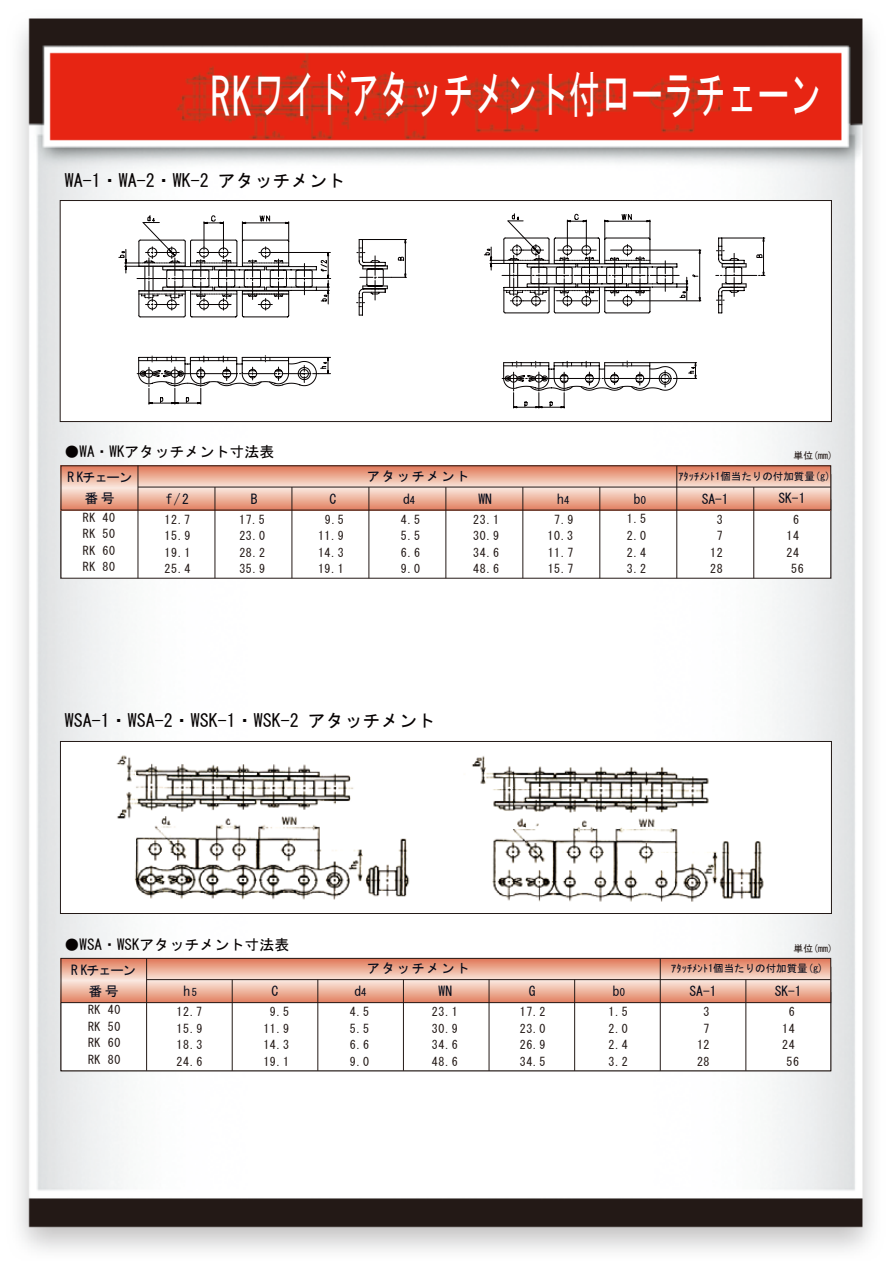
<style>
.page{position:relative;width:893px;height:1263px;background:#fff}
.page>*{position:absolute;margin:0;border:0;box-sizing:border-box;transform-origin:0 0}
.t1{font:52.5px "MS Gothic";color:#fff;scale:.75 1}
.t2{font:18px "MS Gothic";letter-spacing:.01em;color:#060202}
.t3{font:15px "MS Gothic";color:#060202}
.t4{font:13.5px/21px "MS Gothic";letter-spacing:.05em;color:#030a1a;text-align:center}
.t5{font:13.5px "MS Gothic";letter-spacing:.1em;color:#030a1a}
.t6{font:12px/16.5px "MS Gothic";letter-spacing:.05em;color:#231916;text-align:justify}
.t7{font:10.5px "MS Gothic";color:#030a1a}
.t8{font:9.75px "MS Gothic";letter-spacing:.015em;color:#231916}
.s1{font-size:10.5px}
</style>
<div class="page">
<img style="left:19px;top:18px;width:854px;height:1233px">
<div style="left:61px;top:500px;width:770px;height:78px;background:#fff"></div>
<div style="left:61px;top:992px;width:770px;height:79px;background:#fff"></div>
<div style="left:60px;top:201px;width:771px;height:221px;background:#fff"></div>
<div style="left:60px;top:200px;width:772px;height:222px;border:1px solid #231916"></div>
<svg style="left:63px;top:468px;width:766px;height:40px;background:#ebb39e"></svg>
<svg style="left:63px;top:960px;width:766px;height:41px;background:#ecb39e"></svg>
<div style="left:61px;top:958px;width:770px;height:45px;border:1px solid #231916"></div>
<hr style="left:138px;top:465px;width:1px;height:113px;background:#231916">
<hr style="left:138px;top:487px;width:693px;height:1px;background:#231916">
<hr style="left:215px;top:487px;width:1px;height:91px;background:#231916">
<hr style="left:292px;top:487px;width:1px;height:91px;background:#231916">
<hr style="left:369px;top:487px;width:1px;height:91px;background:#231916">
<hr style="left:446px;top:487px;width:1px;height:91px;background:#231916">
<hr style="left:523px;top:487px;width:1px;height:91px;background:#231916">
<hr style="left:600px;top:487px;width:1px;height:91px;background:#231916">
<hr style="left:676px;top:466px;width:1px;height:112px;background:#231916">
<hr style="left:753px;top:487px;width:1px;height:91px;background:#231916">
<hr style="left:146px;top:958px;width:1px;height:113px;background:#231916">
<hr style="left:147px;top:979px;width:684px;height:1px;background:#231916">
<hr style="left:232px;top:980px;width:1px;height:91px;background:#231916">
<hr style="left:318px;top:980px;width:1px;height:91px;background:#231916">
<hr style="left:403px;top:980px;width:1px;height:91px;background:#231916">
<hr style="left:489px;top:980px;width:1px;height:91px;background:#231916">
<hr style="left:574px;top:980px;width:1px;height:91px;background:#231916">
<hr style="left:660px;top:958px;width:1px;height:113px;background:#231916">
<hr style="left:746px;top:980px;width:1px;height:91px;background:#231916">
<svg style="left:119px;top:215px;width:288px;height:189px"></svg>
<svg style="left:484px;top:213px;width:281px;height:195px"></svg>
<div style="left:60px;top:741px;width:771px;height:172px;background:#fff"></div>
<div style="left:60px;top:741px;width:772px;height:173px;border:1px solid #231916"></div>
<img style="left:116px;top:755px;width:648px;height:147px">
<h1 class="t1" style="left:211px;top:68px;width:815px">RKワイドアタッチメント付ローラチェーン</h1>
<h2 class="t2" style="left:65px;top:171px;width:282px">WA-1・WA-2・WK-2 アタッチメント</h2>
<p class="t3" style="left:65px;top:444px;width:212px">●WA・WKアタッチメント寸法表</p>
<p class="t8" style="left:793px;top:451px;width:41px">単位(mm)</p>
<p class="t4" style="left:67px;top:466px;width:66px">R Kチェーン番号</p>
<p class="t6" style="left:83px;top:509px;width:34px">RK 40<br>RK 50<br>RK 60<br>RK 80</p>
<p class="t4" style="left:166px;top:488px;width:24px">f/2</p>
<p class="t5" style="left:367px;top:469px;width:104px">アタッチメント</p>
<p class="t7" style="left:678px;top:471px;width:154px">ｱﾀｯﾁﾒﾝﾄ1個当たりの付加質量(g)</p>
<p class="t4" style="left:251px;top:488px;width:8px">B</p>
<p class="t4" style="left:329px;top:488px;width:8px">C</p>
<p class="t4" style="left:403px;top:488px;width:13px">d<span class="s1">4</span></p>
<p class="t4" style="left:478px;top:488px;width:15px">WN</p>
<p class="t4" style="left:557px;top:488px;width:13px">h<span class="s1">4</span></p>
<p class="t4" style="left:634px;top:488px;width:13px">b<span class="s1">0</span></p>
<p class="t4" style="left:702px;top:488px;width:28px">SA-1</p>
<p class="t4" style="left:778px;top:488px;width:28px">SK-1</p>
<p class="t6" style="left:164px;top:511px;width:27px">12.7<br>15.9<br>19.1<br>25.4</p>
<p class="t6" style="left:239px;top:511px;width:28px">17.5<br>23.0<br>28.2<br>35.9</p>
<p class="t6" style="left:318px;top:511px;width:27px;text-align:center">9.5<br>11.9<br>14.3<br>19.1</p>
<p class="t6" style="left:401px;top:511px;width:21px">4.5<br>5.5<br>6.6<br>9.0</p>
<p class="t6" style="left:473px;top:511px;width:27px">23.1<br>30.9<br>34.6<br>48.6</p>
<p class="t6" style="left:547px;top:511px;width:28px;text-align:center">7.9<br>10.3<br>11.7<br>15.7</p>
<p class="t6" style="left:627px;top:511px;width:21px">1.5<br>2.0<br>2.4<br>3.2</p>
<p class="t6" style="left:710px;top:511px;width:14px;text-align:center">3<br>7<br>12<br>28</p>
<p class="t6" style="left:787px;top:511px;width:19px;text-align:center">6<br>14<br>24<br>56</p>
<h2 class="t2" style="left:65px;top:712px;width:372px">WSA-1・WSA-2・WSK-1・WSK-2 アタッチメント</h2>
<p class="t3" style="left:65px;top:937px;width:227px">●WSA・WSKアタッチメント寸法表</p>
<p class="t8" style="left:793px;top:943px;width:41px">単位(mm)</p>
<p class="t4" style="left:71px;top:959px;width:66px">R Kチェーン番号</p>
<p class="t6" style="left:88px;top:1002px;width:34px">RK 40<br>RK 50<br>RK 60<br>RK 80</p>
<p class="t4" style="left:184px;top:981px;width:15px">h<span class="s1">5</span></p>
<p class="t5" style="left:367px;top:962px;width:104px">アタッチメント</p>
<p class="t7" style="left:671px;top:963px;width:154px">ｱﾀｯﾁﾒﾝﾄ1個当たりの付加質量(g)</p>
<p class="t4" style="left:272px;top:981px;width:8px">C</p>
<p class="t4" style="left:354px;top:981px;width:14px">d<span class="s1">4</span></p>
<p class="t4" style="left:439px;top:981px;width:15px">WN</p>
<p class="t4" style="left:529px;top:981px;width:8px">G</p>
<p class="t4" style="left:613px;top:981px;width:14px">b<span class="s1">0</span></p>
<p class="t4" style="left:690px;top:980px;width:28px">SA-1</p>
<p class="t4" style="left:775px;top:981px;width:28px">SK-1</p>
<p class="t6" style="left:176px;top:1004px;width:27px">12.7<br>15.9<br>18.3<br>24.6</p>
<p class="t6" style="left:263px;top:1004px;width:27px;text-align:center">9.5<br>11.9<br>14.3<br>19.1</p>
<p class="t6" style="left:350px;top:1004px;width:21px">4.5<br>5.5<br>6.6<br>9.0</p>
<p class="t6" style="left:432px;top:1004px;width:27px">23.1<br>30.9<br>34.6<br>48.6</p>
<p class="t6" style="left:520px;top:1004px;width:27px">17.2<br>23.0<br>26.9<br>34.5</p>
<p class="t6" style="left:608px;top:1003px;width:21px">1.5<br>2.0<br>2.4<br>3.2</p>
<p class="t6" style="left:697px;top:1004px;width:14px;text-align:center">3<br>7<br>12<br>28</p>
<p class="t6" style="left:782px;top:1003px;width:19px;text-align:center">6<br>14<br>24<br>56</p>
</div>
